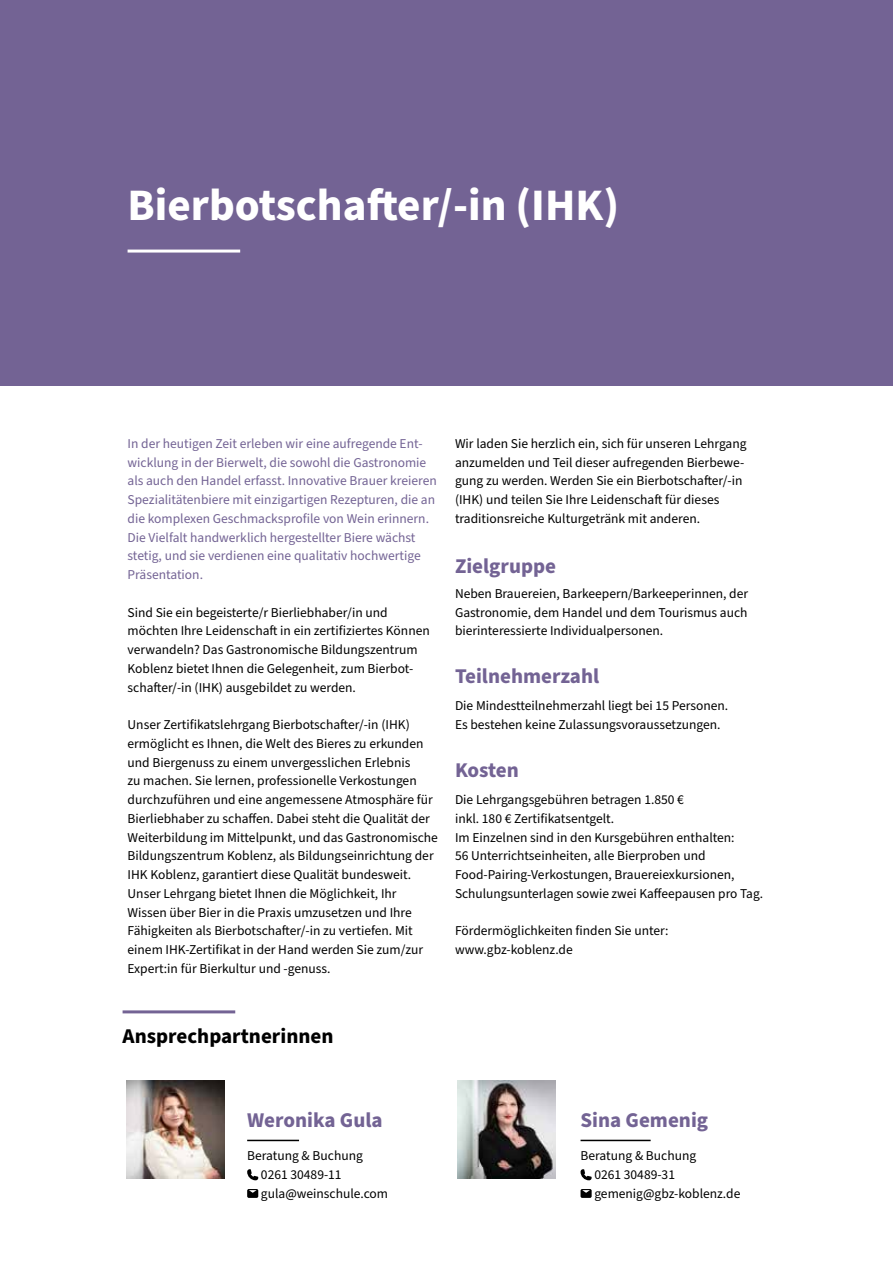
<style>
.page{position:relative;width:893px;height:1263px;background:#fff}
.page>*{position:absolute;margin:0;border:0;box-sizing:border-box;transform-origin:0 0}
.t1{font:700 45px "Source Sans Pro";color:#fff}
.t2{font:700 21px "Source Sans Pro";color:#736394}
.t3{font:700 21px "Source Sans Pro";color:#000}
.t4{font:13.5px/18.8px "Source Sans Pro";color:#000}
.t5{font:13.5px/18.8px "Source Sans Pro";color:#736394}
</style>
<div class="page">
<div style="left:0;top:0;width:893px;height:386px;background:#736394"></div>
<hr style="left:128px;top:250px;width:112px;height:3px;background:#fff">
<hr style="left:123px;top:1010px;width:112px;height:3px;background:#736394">
<img style="left:127px;top:1080px;width:97px;height:98px">
<hr style="left:247px;top:1140px;width:52px;height:1px;background:#000">
<svg style="left:247px;top:1169px;width:11px;height:11px"></svg>
<svg style="left:247px;top:1189px;width:11px;height:9px"></svg>
<img style="left:457px;top:1080px;width:98px;height:98px">
<hr style="left:580px;top:1140px;width:71px;height:1px;background:#000">
<svg style="left:580px;top:1169px;width:12px;height:11px"></svg>
<svg style="left:581px;top:1189px;width:11px;height:9px"></svg>
<h1 class="t1" style="left:128px;top:174px;width:493px">Bierbotschafter/-in (IHK)</h1>
<p class="t5" style="left:128px;top:434px;width:311px">In der heutigen Zeit erleben wir eine aufregende Ent&shy;wicklung in der Bierwelt, die sowohl die Gastronomie als auch den Handel erfasst. Innovative Brauer kreieren Spezialitätenbiere mit einzigartigen Rezepturen, die an die komplexen Geschmacksprofile von Wein erinnern.<br>Die Vielfalt handwerklich hergestellter Biere wächst stetig, und sie verdienen eine qualitativ hochwertige Präsentation.</p>
<p class="t4" style="left:128px;top:603px;width:304px">Sind Sie ein begeisterte/r Bierliebhaber/in und möchten Ihre Leidenschaft in ein zertifiziertes Können verwandeln? Das Gastronomische Bildungszentrum Koblenz bietet Ihnen die Gelegenheit, zum Bierbot&shy;schafter/-in (IHK) ausgebildet zu werden.</p>
<p class="t4" style="left:128px;top:716px;width:312px">Unser Zertifikatslehrgang Bierbotschafter/-in (IHK) ermöglicht es Ihnen, die Welt des Bieres zu erkunden und Biergenuss zu einem unvergesslichen Erlebnis<br>zu machen. Sie lernen, professionelle Verkostungen durchzuführen und eine angemessene Atmosphäre für Bierliebhaber zu schaffen. Dabei steht die Qualität der Weiterbildung im Mittelpunkt, und das Gastronomische Bildungszentrum Koblenz, als Bildungseinrichtung der IHK Koblenz, garantiert diese Qualität bundesweit.<br>Unser Lehrgang bietet Ihnen die Möglichkeit, Ihr Wissen über Bier in die Praxis umzusetzen und Ihre Fähigkeiten als Bierbotschafter/-in zu vertiefen. Mit einem IHK-Zertifikat in der Hand werden Sie zum/zur Expert:in für Bierkultur und -genuss.</p>
<p class="t4" style="left:455px;top:434px;width:293px">Wir laden Sie herzlich ein, sich für unseren Lehrgang anzumelden und Teil dieser aufregenden Bierbewe&shy;gung zu werden. Werden Sie ein Bierbotschafter/-in (IHK) und teilen Sie Ihre Leidenschaft für dieses traditionsreiche Kulturgetränk mit anderen.</p>
<h2 class="t2" style="left:455px;top:552px;width:103px">Zielgruppe</h2>
<p class="t4" style="left:455px;top:584px;width:295px;text-align:justify">Neben Brauereien, Barkeepern/Barkeeperinnen, der Gastronomie, dem Handel und dem Tourismus auch bierinteressierte Individualpersonen.</p>
<h2 class="t2" style="left:455px;top:662px;width:146px">Teilnehmerzahl</h2>
<p class="t4" style="left:455px;top:697px;width:275px">Die Mindestteilnehmerzahl liegt bei 15 Personen.<br>Es bestehen keine Zulassungsvoraussetzungen.</p>
<h2 class="t2" style="left:455px;top:755px;width:65px">Kosten</h2>
<p class="t4" style="left:455px;top:791px;width:310px">Die Lehrgangsgebühren betragen 1.850 €<br>inkl. 180 € Zertifikatsentgelt.<br>Im Einzelnen sind in den Kursgebühren enthalten:<br>56 Unterrichtseinheiten, alle Bierproben und Food-Pairing-Verkostungen, Brauereiexkursionen, Schulungsunterlagen sowie zwei Kaffeepausen pro Tag.</p>
<p class="t4" style="left:455px;top:922px;width:215px">Fördermöglichkeiten finden Sie unter: www.gbz-koblenz.de</p>
<h2 class="t3" style="left:123px;top:1022px;width:212px">Ansprechpartnerinnen</h2>
<h2 class="t2" style="left:247px;top:1106px;width:137px">Weronika Gula</h2>
<p class="t4" style="left:261px;top:1147px;width:129px;text-indent:-14px">Beratung &amp; Buchung<br>0261 30489-11 gula@weinschule.com</p>
<h2 class="t2" style="left:580px;top:1106px;width:129px">Sina Gemenig</h2>
<p class="t4" style="left:594px;top:1147px;width:148px;text-indent:-14px">Beratung &amp; Buchung<br>0261 30489-31 gemenig@gbz-koblenz.de</p>
</div>
